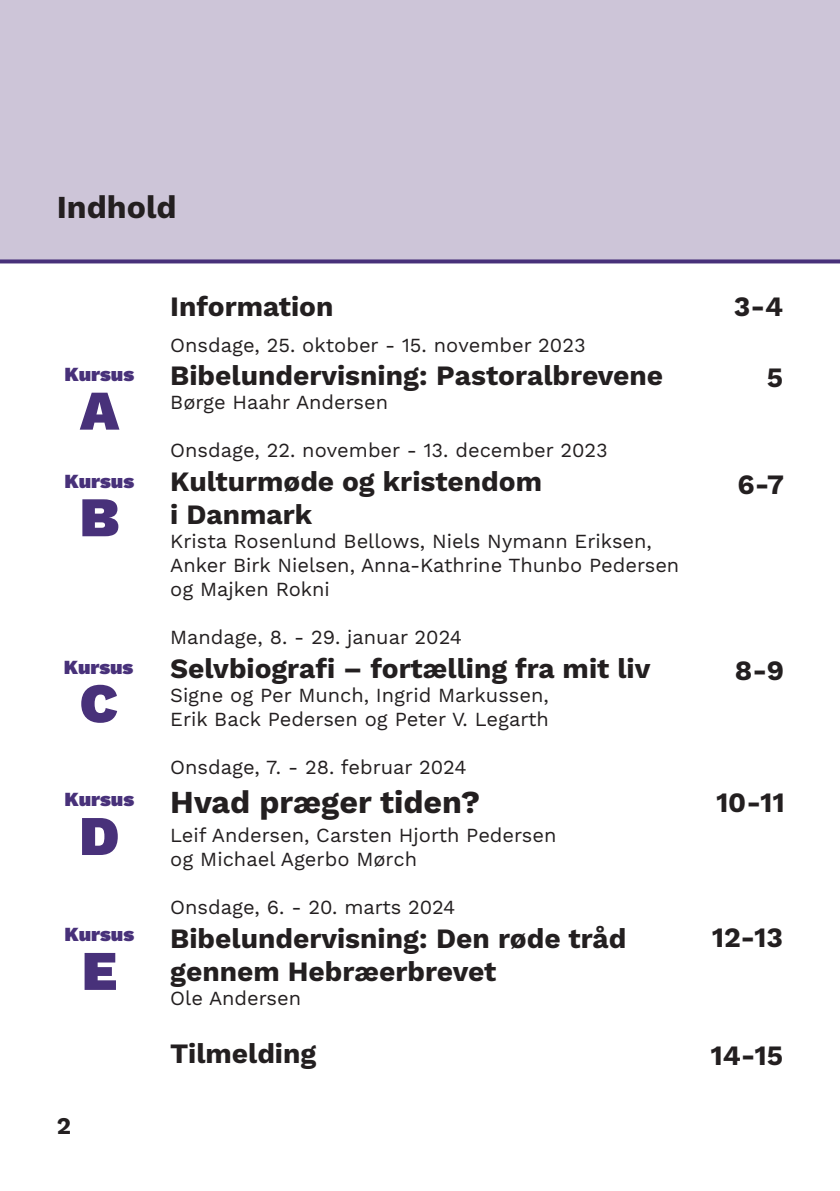
<style>
.page{position:relative;width:840px;height:1191px;background:#fff}
.page>*{position:absolute;margin:0;border:0;box-sizing:border-box;transform-origin:0 0}
.Små_overskrifter{font:900 56px "Work Sans";color:#48317a}
.Store_overskrifter{font:700 32px "Work Sans";color:#231f20}
.Indhold{font:700 28px/33.6px "Work Sans";color:#231f20}
.Små_overskrifter-2{font:700 28px "Work Sans";color:#231f20}
.t1{font:700 24px "Work Sans";color:#231f20}
.Dato{font:20px/24px "Work Sans";color:#231f20}
.Små_overskrifter-3{font:900 20px "Work Sans";color:#48317a}
</style>
<div class="page">
<div style="left:0;top:0;width:839px;height:259px;background:#cdc5d8"></div>
<svg style="left:0;top:259px;width:839px;height:4px;background:#574284"></svg>
<p class="Store_overskrifter" style="left:57px;top:188px;width:121px">Indhold</p>
<p class="Små_overskrifter-3" style="left:64px;top:363px;width:71px">Kursus</p>
<p class="Små_overskrifter" style="left:80px;top:378px;width:40px">A</p>
<p class="Små_overskrifter-3" style="left:64px;top:469px;width:71px">Kursus</p>
<p class="Små_overskrifter" style="left:80px;top:485px;width:41px">B</p>
<p class="Små_overskrifter-3" style="left:64px;top:655px;width:71px">Kursus</p>
<p class="Små_overskrifter" style="left:80px;top:671px;width:39px">C</p>
<p class="Små_overskrifter-3" style="left:64px;top:788px;width:71px">Kursus</p>
<p class="Små_overskrifter" style="left:79px;top:804px;width:42px">D</p>
<p class="Små_overskrifter-3" style="left:64px;top:923px;width:71px">Kursus</p>
<p class="Små_overskrifter" style="left:82px;top:938px;width:37px">E</p>
<p class="t1" style="left:57px;top:1112px;width:16px">2</p>
<p class="Indhold" style="left:170px;top:291px;width:165px">Information</p>
<p class="Dato" style="left:170px;top:333px;width:417px">Onsdage, 25. oktober - 15. november 2023</p>
<p class="Indhold" style="left:170px;top:360px;width:494px">Bibelundervisning: Pastoralbrevene</p>
<p class="Dato" style="left:170px;top:391px;width:219px">Børge Haahr Andersen</p>
<p class="Dato" style="left:170px;top:439px;width:439px">Onsdage, 22. november - 13. december 2023</p>
<p class="Indhold" style="left:170px;top:466px;width:373px">Kulturmøde og kristendom i Danmark</p>
<p class="Dato" style="left:170px;top:530px;width:510px">Krista Rosenlund Bellows, Niels Nymann Eriksen,<br>Anker Birk Nielsen, Anna-Kathrine Thunbo Pedersen og Majken Rokni</p>
<p class="Dato" style="left:170px;top:626px;width:293px">Mandage, 8. - 29. januar 2024</p>
<p class="Indhold" style="left:170px;top:653px;width:481px">Selvbiografi – fortælling fra mit liv</p>
<p class="Dato" style="left:170px;top:684px;width:380px">Signe og Per Munch, Ingrid Markussen,<br>Erik Back Pedersen og Peter V. Legarth</p>
<p class="Dato" style="left:170px;top:756px;width:297px">Onsdage, 7. - 28. februar 2024</p>
<p class="Store_overskrifter" style="left:170px;top:783px;width:311px">Hvad præger tiden?</p>
<p class="Dato" style="left:170px;top:824px;width:387px">Leif Andersen, Carsten Hjorth Pedersen og Michael Agerbo Mørch</p>
<p class="Dato" style="left:170px;top:896px;width:286px">Onsdage, 6. - 20. marts 2024</p>
<p class="Indhold" style="left:170px;top:923px;width:457px">Bibelundervisning: Den røde tråd gennem Hebræerbrevet</p>
<p class="Dato" style="left:170px;top:987px;width:132px">Ole Andersen</p>
<p class="Indhold" style="left:170px;top:1038px;width:147px">Tilmelding</p>
<p class="Små_overskrifter-2" style="left:733px;top:290px;width:51px">3-4</p>
<p class="Små_overskrifter-2" style="left:766px;top:361px;width:18px">5</p>
<p class="Små_overskrifter-2" style="left:737px;top:468px;width:48px">6-7</p>
<p class="Små_overskrifter-2" style="left:734px;top:654px;width:50px">8-9</p>
<p class="Små_overskrifter-2" style="left:715px;top:786px;width:70px">10-11</p>
<p class="Små_overskrifter-2" style="left:711px;top:921px;width:73px">12-13</p>
<p class="Små_overskrifter-2" style="left:710px;top:1039px;width:74px">14-15</p>
</div>
